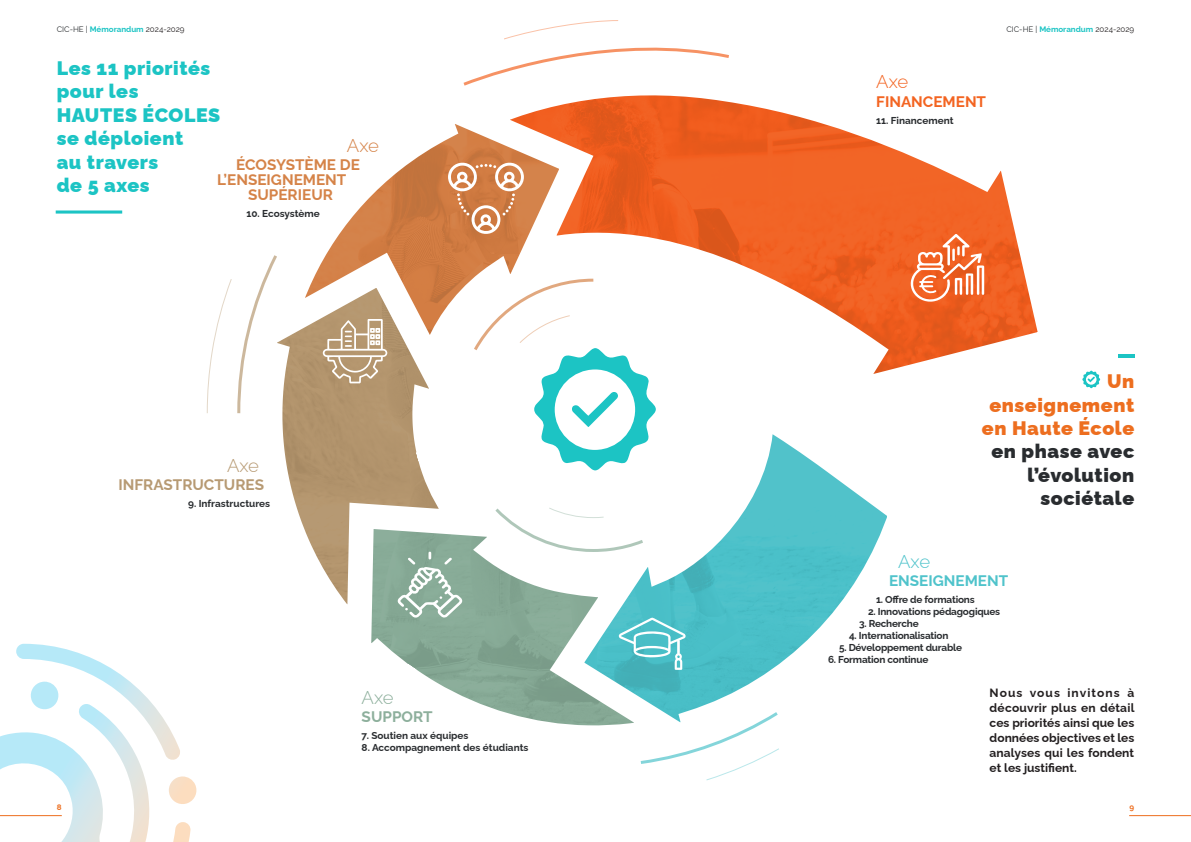
<style>
.page{position:relative;width:1191px;height:842px;background:#fff}
.page>*{position:absolute;margin:0;border:0;box-sizing:border-box;transform-origin:0 0}
.t1{font:900 19.5px "Raleway";letter-spacing:.03em;color:#1cc4c4}
.t2{font:900 19.5px "Raleway";letter-spacing:.03em;color:#292c2f}
.t3{font:900 19.5px "Raleway";letter-spacing:.03em;color:#ed6e1f}
.t4{font:300 18.5px "Raleway";color:#4fc3cb}
.t5{font:300 18.5px "Raleway";color:#8daf9c}
.t6{font:300 18.5px "Raleway";color:#b79a73}
.t7{font:300 18.5px "Raleway";color:#d58348}
.t8{font:300 18.5px "Raleway";color:#f36421}
.t9{font:700 15.3px "Raleway";color:#d58348}
.t10{font:700 15.3px "Raleway";color:#b79a73}
.t11{font:700 15.3px "Raleway";color:#4fc3cb}
.t12{font:700 15.3px "Raleway";color:#f36421}
.t13{font:700 15.3px "Raleway";color:#8daf9c}
.t14{font:700 12px/15px "Raleway";color:#231f20;text-align:justify}
.t15{font:700 10px "Raleway";letter-spacing:-.02em;color:#292c2f}
.t16{font:700 10px "Raleway";color:#292c2f}
.t17{font:700 8px "Raleway";color:#1cc4c4}
.t18{font:700 8px "Raleway";color:#ed6e1f}
.s1{font-weight:400;color:#292c2f}
.s2{font-weight:400;color:#231f20}
</style>
<div class="page">
<svg style="left:0;top:644px;width:197px;height:198px"></svg>
<hr style="left:0;top:815px;width:62px;height:1px;background:#ed6e1f">
<div style="left:56px;top:210px;width:66px;height:4px;border:2px solid #1cc4c4"></div>
<hr style="left:1129px;top:815px;width:62px;height:1px;background:#ed6e1f">
<svg style="left:1082px;top:370px;width:18px;height:18px"></svg>
<hr style="left:1118px;top:354px;width:16px;height:4px;background:#1cc4c4">
<svg style="left:489px;top:562px;width:53px;height:159px;background:#93b1a0"></svg>
<svg style="left:282px;top:409px;width:207px;height:298px"></svg>
<svg style="left:542px;top:434px;width:345px;height:292px"></svg>
<svg style="left:278px;top:147px;width:156px;height:262px"></svg>
<svg style="left:434px;top:95px;width:604px;height:327px"></svg>
<svg style="left:639px;top:711px;width:141px;height:70px"></svg>
<svg style="left:206px;top:255px;width:72px;height:159px"></svg>
<svg style="left:463px;top:47px;width:266px;height:39px"></svg>
<svg style="left:504px;top:20px;width:115px;height:20px"></svg>
<svg style="left:495px;top:507px;width:149px;height:46px"></svg>
<svg style="left:473px;top:278px;width:193px;height:203px"></svg>
<p class="t17" style="left:57px;top:23px;width:129px"><span class="s1">CIC-HE |</span> Mémorandum <span class="s2">2024-2029</span></p>
<p class="t1" style="left:57px;top:53px;width:155px">Les 11 priorités</p>
<p class="t1" style="left:57px;top:76px;width:83px">pour les</p>
<p class="t1" style="left:57px;top:100px;width:165px">HAUTES ÉCOLES</p>
<p class="t1" style="left:57px;top:123px;width:128px">se déploient</p>
<p class="t1" style="left:57px;top:147px;width:103px">au travers</p>
<p class="t1" style="left:57px;top:170px;width:94px">de 5 axes</p>
<p class="t7" style="left:347px;top:131px;width:34px">Axe</p>
<p class="t9" style="left:236px;top:153px;width:125px">ÉCOSYSTÈME DE</p>
<p class="t9" style="left:217px;top:168px;width:131px">L’ENSEIGNEMENT</p>
<p class="t9" style="left:248px;top:183px;width:86px">SUPÉRIEUR</p>
<p class="t15" style="left:246px;top:206px;width:75px">10. Ecosystème</p>
<p class="t6" style="left:227px;top:450px;width:34px">Axe</p>
<p class="t10" style="left:118px;top:473px;width:147px">INFRASTRUCTURES</p>
<p class="t16" style="left:188px;top:496px;width:83px">9. Infrastructures</p>
<p class="t18" style="left:57px;top:801px;width:6px">8</p>
<p class="t5" style="left:362px;top:682px;width:34px">Axe</p>
<p class="t13" style="left:362px;top:705px;width:72px">SUPPORT</p>
<p class="t16" style="left:362px;top:728px;width:108px">7. Soutien aux équipes</p>
<p class="t16" style="left:362px;top:740px;width:168px">8. Accompagnement des étudiants</p>
<p class="t8" style="left:876px;top:67px;width:34px">Axe</p>
<p class="t12" style="left:876px;top:89px;width:111px">FINANCEMENT</p>
<p class="t16" style="left:876px;top:113px;width:79px">11. Financement</p>
<p class="t17" style="left:1006px;top:23px;width:129px"><span class="s1">CIC-HE |</span> Mémorandum <span class="s2">2024-2029</span></p>
<p class="t3" style="left:1107px;top:366px;width:28px">Un</p>
<p class="t3" style="left:989px;top:390px;width:146px">enseignement</p>
<p class="t3" style="left:982px;top:413px;width:154px">en Haute École</p>
<p class="t2" style="left:991px;top:437px;width:144px">en phase avec</p>
<p class="t2" style="left:1027px;top:460px;width:108px">l’évolution</p>
<p class="t2" style="left:1040px;top:483px;width:95px">sociétale</p>
<p class="t4" style="left:898px;top:546px;width:34px">Axe</p>
<p class="t11" style="left:889px;top:569px;width:121px">ENSEIGNEMENT</p>
<p class="t15" style="left:876px;top:592px;width:100px">1. Offre de formations</p>
<p class="t15" style="left:868px;top:604px;width:134px">2. Innovations pédagogiques</p>
<p class="t15" style="left:859px;top:616px;width:61px">3. Recherche</p>
<p class="t15" style="left:849px;top:628px;width:101px">4. Internationalisation</p>
<p class="t15" style="left:839px;top:640px;width:125px">5. Développement durable</p>
<p class="t15" style="left:828px;top:652px;width:102px">6. Formation continue</p>
<p class="t14" style="left:989px;top:684px;width:146px">Nous vous invitons à découvrir plus en détail ces priorités ainsi que les données objectives et les analyses qui les fondent et les justifient.</p>
<p class="t18" style="left:1129px;top:801px;width:6px">9</p>
</div>
